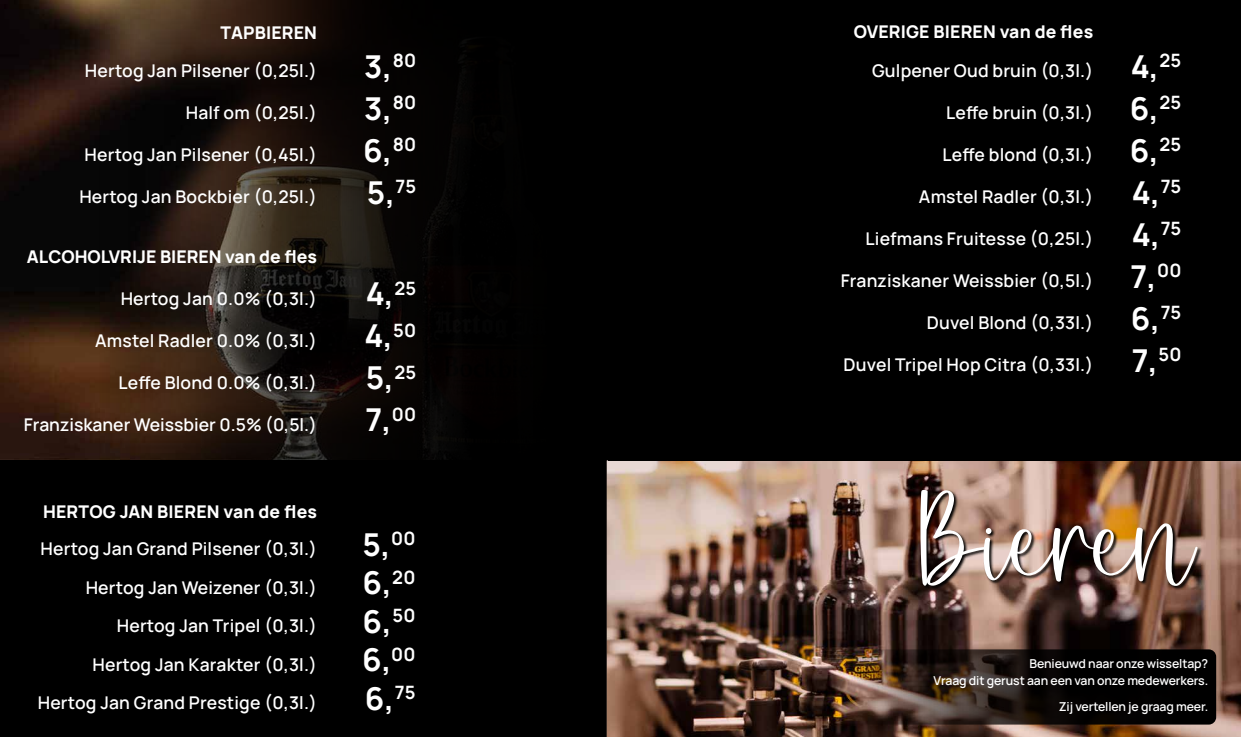
<style>
.page{position:relative;width:1241px;height:737px;background:#fff}
.page>*{position:absolute;margin:0;border:0;box-sizing:border-box;transform-origin:0 0}
.t1{font:131.25px "Chilly Night";letter-spacing:.01em;color:#fff}
.t2{font:700 31.5px/42px "Manrope";color:#fff;text-align:justify}
.t3{font:600 17.5px "Manrope";letter-spacing:.01em;color:#fff}
.t4{font:800 17.5px "Manrope";letter-spacing:.01em;color:#fff}
.t5{font:600 12.25px/17.5px "Manrope";letter-spacing:-.01em;color:#fff;text-align:right}
</style>
<div class="page">
<img style="left:0;top:0;width:99px;height:460px">
<div style="left:0;top:460px;width:637px;height:277px;background:#000"></div>
<img style="left:606px;top:460px;width:634px;height:277px">
<div style="left:608px;top:0;width:632px;height:460px;background:#000"></div>
<img style="left:920px;top:489px;width:282px;height:101px">
<svg style="left:848px;top:649px;width:367px;height:75px"></svg>
<svg style="left:99px;top:0;width:509px;height:460px;fill:#060504"></svg>
<p class="t4" style="left:220px;top:21px;width:98px">TAPBIEREN</p>
<p class="t3" style="left:85px;top:58px;width:233px">Hertog Jan Pilsener (0,25l.)</p>
<p class="t3" style="left:186px;top:100px;width:133px">Half om (0,25l.)</p>
<p class="t3" style="left:85px;top:142px;width:234px">Hertog Jan Pilsener (0,45l.)</p>
<p class="t3" style="left:79px;top:184px;width:239px">Hertog Jan Bockbier (0,25l.)</p>
<p class="t4" style="left:27px;top:244px;width:291px">ALCOHOLVRIJE BIEREN van de fles</p>
<p class="t3" style="left:121px;top:286px;width:198px">Hertog Jan 0.0% (0,3l.)</p>
<p class="t3" style="left:95px;top:328px;width:223px">Amstel Radler 0.0% (0,3l.)</p>
<p class="t3" style="left:118px;top:370px;width:200px">Leffe Blond 0.0% (0,3l.)</p>
<p class="t3" style="left:24px;top:412px;width:295px">Franziskaner Weissbier 0.5% (0,5l.)</p>
<p class="t4" style="left:43px;top:499px;width:275px">HERTOG JAN BIEREN van de fles</p>
<p class="t3" style="left:41px;top:536px;width:278px">Hertog Jan Grand Pilsener (0,3l.)</p>
<p class="t3" style="left:86px;top:575px;width:233px">Hertog Jan Weizener (0,3l.)</p>
<p class="t3" style="left:117px;top:613px;width:202px">Hertog Jan Tripel (0,3l.)</p>
<p class="t3" style="left:92px;top:652px;width:226px">Hertog Jan Karakter (0,3l.)</p>
<p class="t3" style="left:38px;top:690px;width:281px">Hertog Jan Grand Prestige (0,3l.)</p>
<h2 class="t2" style="left:363px;top:44px;width:55px">3,<sup>80<br></sup>3,<sup>80<br></sup>6,<sup>80<br></sup>5,<sup>75</sup></h2>
<h2 class="t2" style="left:364px;top:272px;width:53px">4,<sup>25<br></sup>4,<sup>50<br></sup>5,<sup>25<br></sup>7,<sup>00</sup></h2>
<h2 class="t2" style="left:362px;top:523px;width:55px;line-height:38.5px">5,<sup>00<br></sup>6,<sup>20<br></sup>6,<sup>50<br></sup>6,<sup>00<br></sup>6,<sup>75</sup></h2>
<p class="t4" style="left:853px;top:20px;width:241px">OVERIGE BIEREN van de fles</p>
<p class="t3" style="left:872px;top:58px;width:222px">Gulpener Oud bruin (0,3l.)</p>
<p class="t3" style="left:946px;top:100px;width:148px">Leffe bruin (0,3l.)</p>
<p class="t3" style="left:942px;top:142px;width:152px">Leffe blond (0,3l.)</p>
<p class="t3" style="left:918px;top:184px;width:176px">Amstel Radler (0,3l.)</p>
<p class="t3" style="left:865px;top:226px;width:229px">Liefmans Fruitesse (0,25l.)</p>
<p class="t3" style="left:840px;top:268px;width:254px">Franziskaner Weissbier (0,5l.)</p>
<p class="t3" style="left:926px;top:310px;width:168px">Duvel Blond (0,33l.)</p>
<p class="t3" style="left:843px;top:352px;width:251px">Duvel Tripel Hop Citra (0,33l.)</p>
<h2 class="t2" style="left:1129px;top:44px;width:53px">4,<sup>25<br></sup>6,<sup>25<br></sup>6,<sup>25<br></sup>4,<sup>75<br></sup>4,<sup>75<br></sup>7,<sup>00<br></sup>6,<sup>75<br></sup>7,<sup>50</sup></h2>
<h1 class="t1" style="left:913px;top:485px;width:283px">Bieren</h1>
<p class="t5" style="left:933px;top:654px;width:276px">Benieuwd naar onze wisseltap?<br>Vraag dit gerust aan een van onze medewerkers.</p>
<p class="t5" style="left:1058px;top:697px;width:151px">Zij vertellen je graag meer.</p>
</div>
